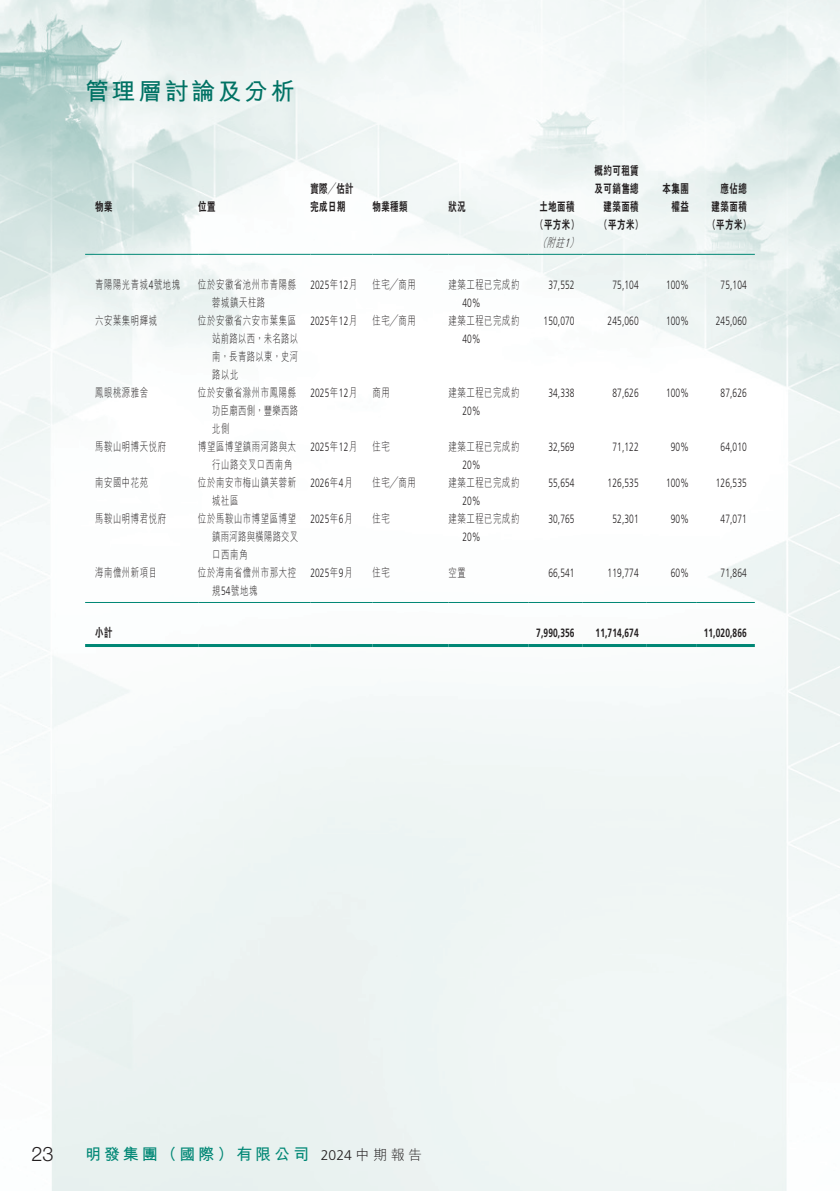
<style>
.page{position:relative;width:840px;height:1191px;background:#fff}
.page>*{position:absolute;margin:0;border:0;box-sizing:border-box;transform-origin:0 0}
.t1{font:700 24px "M Hei HK";letter-spacing:.105em;color:#007264}
.t2{font:300 20px "Helvetica Neue LT Std";color:#231f20}
.t3{font:700 16px "M Hei HK";letter-spacing:.18em;color:#008775}
.t4{font:300 14px "Frutiger LT Std";color:#231f20}
._02_Note_Text{font:300 12px "Frutiger LT Std";letter-spacing:.015em;color:#231f20;scale:.7 1}
._02_Note_Text-2{font:300 12px/18px "M Hei HK";letter-spacing:.065em;color:#231f20;text-align:justify;scale:.7 1}
._02_Note_Text-3{font:800 12px/18px "C Hei 2 HK";letter-spacing:.065em;color:#231f20;text-align:right;scale:.7 1}
._29_Table_Stub__Note{font:300 12px "M Hei HK";letter-spacing:.065em;color:#231f20;scale:.7 1}
._02_Note_Text-4{font:700 12px "Frutiger LT Std";letter-spacing:.015em;color:#231f20;scale:.7 1}
._02_Note_Text-5{font:300 12px/18px "M Hei HK";letter-spacing:.025em;color:#231f20;scale:.7 1}
._02_Note_Text-6{font:300 12px/18px "M Hei HK";letter-spacing:.03em;color:#231f20;scale:.7 1}
._02_Note_Text-7{font:italic 300 12px "M Hei HK";color:#231f20;scale:.7 1}
._29_Table_Stub__Note-2{font:800 12px "C Hei 2 HK";color:#231f20;scale:.7 1}
.s1{font-family:"Frutiger LT Std"}
.s2{font-family:"M Hei HK"}
</style>
<div class="page">
<img style="left:0;top:0;width:839px;height:1191px">
<hr style="left:85px;top:254px;width:113px;height:1px;background:#008775">
<hr style="left:198px;top:254px;width:112px;height:1px;background:#008775">
<hr style="left:310px;top:254px;width:62px;height:1px;background:#008775">
<hr style="left:372px;top:254px;width:76px;height:1px;background:#008775">
<hr style="left:448px;top:254px;width:80px;height:1px;background:#008775">
<hr style="left:528px;top:254px;width:54px;height:1px;background:#008775">
<hr style="left:582px;top:254px;width:64px;height:1px;background:#008775">
<hr style="left:646px;top:254px;width:50px;height:1px;background:#008775">
<hr style="left:696px;top:254px;width:58px;height:1px;background:#008775">
<hr style="left:85px;top:602px;width:113px;height:1px;background:#008775">
<hr style="left:198px;top:602px;width:112px;height:1px;background:#008775">
<hr style="left:310px;top:602px;width:62px;height:1px;background:#008775">
<hr style="left:372px;top:602px;width:76px;height:1px;background:#008775">
<hr style="left:448px;top:602px;width:80px;height:1px;background:#008775">
<hr style="left:528px;top:602px;width:54px;height:1px;background:#008775">
<hr style="left:582px;top:602px;width:64px;height:1px;background:#008775">
<hr style="left:646px;top:602px;width:50px;height:1px;background:#008775">
<hr style="left:696px;top:602px;width:58px;height:1px;background:#008775">
<hr style="left:85px;top:644px;width:113px;height:3px;background:#008775">
<hr style="left:198px;top:644px;width:112px;height:3px;background:#008775">
<hr style="left:310px;top:644px;width:62px;height:3px;background:#008775">
<hr style="left:372px;top:644px;width:76px;height:3px;background:#008775">
<hr style="left:448px;top:644px;width:80px;height:3px;background:#008775">
<hr style="left:528px;top:644px;width:54px;height:3px;background:#008775">
<hr style="left:582px;top:644px;width:64px;height:3px;background:#008775">
<hr style="left:646px;top:644px;width:50px;height:3px;background:#008775">
<hr style="left:696px;top:644px;width:58px;height:3px;background:#008775">
<h1 class="t1" style="left:85px;top:74px;width:211px">管理層討論及分析</h1>
<p class="_29_Table_Stub__Note-2" style="left:95px;top:199px;width:26px">物業</p>
<p class="_02_Note_Text-3" style="left:198px;top:198px;width:26px">位置</p>
<p class="_02_Note_Text-3" style="left:310px;top:180px;width:63px">實際╱估計</p>
<p class="_02_Note_Text-3" style="left:310px;top:198px;width:52px">完成日期</p>
<p class="_02_Note_Text-3" style="left:372px;top:198px;width:52px">物業種類</p>
<p class="_02_Note_Text-3" style="left:448px;top:198px;width:26px">狀況</p>
<p class="_02_Note_Text-3" style="left:539px;top:198px;width:52px">土地面積</p>
<p class="_02_Note_Text-3" style="left:535px;top:216px;width:63px">（平方米）</p>
<p class="_02_Note_Text-7" style="left:564px;top:234px;width:26px">(<span class="s1">1</span></p>
<p class="_02_Note_Text-7" style="left:537px;top:234px;width:20px">（</p>
<p class="_02_Note_Text-7" style="left:546px;top:234px;width:32px">附註</p>
<p class="_02_Note_Text-3" style="left:594px;top:162px;width:65px">概約可租賃及可銷售總建築面積</p>
<p class="_02_Note_Text-3" style="left:599px;top:216px;width:63px">（平方米）</p>
<p class="_02_Note_Text-3" style="left:662px;top:180px;width:39px">本集團權益</p>
<p class="_02_Note_Text-3" style="left:711px;top:180px;width:52px">應佔總建築面積</p>
<p class="_02_Note_Text-3" style="left:707px;top:216px;width:63px">（平方米(</p>
<p class="_29_Table_Stub__Note" style="left:95px;top:276px;width:123px">青陽陽光青城<span class="s1">4</span>號地塊</p>
<p class="_02_Note_Text-2" style="left:198px;top:275px;width:141px">位於安徽省池州市青陽縣</p>
<p class="_02_Note_Text" style="left:310px;top:278px;width:69px">2025<span class="s2">年</span>12<span class="s2">月</span></p>
<p class="_02_Note_Text-2" style="left:372px;top:275px;width:63px">住宅╱商用</p>
<p class="_02_Note_Text-2" style="left:448px;top:275px;width:103px">建築工程已完成約</p>
<p class="_02_Note_Text" style="left:548px;top:278px;width:39px">37,552</p>
<p class="_02_Note_Text" style="left:612px;top:278px;width:39px">75,104</p>
<p class="_02_Note_Text" style="left:665px;top:278px;width:34px">100%</p>
<p class="_02_Note_Text" style="left:720px;top:278px;width:39px">75,104</p>
<p class="_02_Note_Text-2" style="left:212px;top:293px;width:77px">蓉城鎮天柱路</p>
<p class="_02_Note_Text" style="left:462px;top:296px;width:27px">40%</p>
<p class="_29_Table_Stub__Note" style="left:95px;top:312px;width:90px">六安葉集明輝城</p>
<p class="_02_Note_Text-2" style="left:198px;top:311px;width:141px">位於安徽省六安市葉集區</p>
<p class="_02_Note_Text" style="left:310px;top:314px;width:69px">2025<span class="s2">年</span>12<span class="s2">月</span></p>
<p class="_02_Note_Text-2" style="left:372px;top:311px;width:63px">住宅╱商用</p>
<p class="_02_Note_Text-2" style="left:448px;top:311px;width:103px">建築工程已完成約</p>
<p class="_02_Note_Text" style="left:543px;top:314px;width:46px">150,070</p>
<p class="_02_Note_Text" style="left:607px;top:314px;width:46px">245,060</p>
<p class="_02_Note_Text" style="left:665px;top:314px;width:34px">100%</p>
<p class="_02_Note_Text" style="left:715px;top:314px;width:46px">245,060</p>
<p class="_02_Note_Text-2" style="left:212px;top:329px;width:124px">站前路以西，未名路以南，長青路以東，史河路以北</p>
<p class="_02_Note_Text" style="left:462px;top:332px;width:27px">40%</p>
<p class="_29_Table_Stub__Note" style="left:95px;top:384px;width:77px">鳳眼桃源雅舍</p>
<p class="_02_Note_Text-2" style="left:198px;top:383px;width:141px">位於安徽省滁州市鳳陽縣</p>
<p class="_02_Note_Text" style="left:310px;top:386px;width:69px">2025<span class="s2">年</span>12<span class="s2">月</span></p>
<p class="_02_Note_Text-2" style="left:372px;top:383px;width:26px">商用</p>
<p class="_02_Note_Text-2" style="left:448px;top:383px;width:103px">建築工程已完成約</p>
<p class="_02_Note_Text" style="left:548px;top:386px;width:39px">34,338</p>
<p class="_02_Note_Text" style="left:612px;top:386px;width:39px">87,626</p>
<p class="_02_Note_Text" style="left:665px;top:386px;width:34px">100%</p>
<p class="_02_Note_Text" style="left:720px;top:386px;width:39px">87,626</p>
<p class="_02_Note_Text-6" style="left:212px;top:401px;width:124px">功臣廟西側，豐樂西路北側</p>
<p class="_02_Note_Text" style="left:462px;top:404px;width:27px">20%</p>
<p class="_29_Table_Stub__Note" style="left:95px;top:438px;width:103px">馬鞍山明博天悅府</p>
<p class="_02_Note_Text-2" style="left:198px;top:437px;width:141px">博望區博望鎮雨河路與太</p>
<p class="_02_Note_Text" style="left:310px;top:440px;width:69px">2025<span class="s2">年</span>12<span class="s2">月</span></p>
<p class="_02_Note_Text-2" style="left:372px;top:437px;width:26px">住宅</p>
<p class="_02_Note_Text-2" style="left:448px;top:437px;width:103px">建築工程已完成約</p>
<p class="_02_Note_Text" style="left:548px;top:440px;width:39px">32,569</p>
<p class="_02_Note_Text" style="left:612px;top:440px;width:39px">71,122</p>
<p class="_02_Note_Text" style="left:670px;top:440px;width:27px">90%</p>
<p class="_02_Note_Text" style="left:720px;top:440px;width:39px">64,010</p>
<p class="_02_Note_Text-2" style="left:212px;top:455px;width:116px">行山路交叉口西南角</p>
<p class="_02_Note_Text" style="left:462px;top:458px;width:27px">20%</p>
<p class="_29_Table_Stub__Note" style="left:95px;top:474px;width:77px">南安國中花苑</p>
<p class="_02_Note_Text-2" style="left:198px;top:473px;width:141px">位於南安市梅山鎮芙蓉新</p>
<p class="_02_Note_Text" style="left:310px;top:476px;width:62px">2026<span class="s2">年 月</span>4</p>
<p class="_02_Note_Text-2" style="left:372px;top:473px;width:63px">住宅╱商用</p>
<p class="_02_Note_Text-2" style="left:448px;top:473px;width:103px">建築工程已完成約</p>
<p class="_02_Note_Text" style="left:548px;top:476px;width:39px">55,654</p>
<p class="_02_Note_Text" style="left:607px;top:476px;width:46px">126,535</p>
<p class="_02_Note_Text" style="left:665px;top:476px;width:34px">100%</p>
<p class="_02_Note_Text" style="left:715px;top:476px;width:46px">126,535</p>
<p class="_02_Note_Text-2" style="left:212px;top:491px;width:39px">城社區</p>
<p class="_02_Note_Text" style="left:462px;top:494px;width:27px">20%</p>
<p class="_29_Table_Stub__Note" style="left:95px;top:510px;width:103px">馬鞍山明博君悅府</p>
<p class="_02_Note_Text-2" style="left:198px;top:509px;width:141px">位於馬鞍山市博望區博望</p>
<p class="_02_Note_Text" style="left:310px;top:512px;width:62px">2025<span class="s2">年 月</span>6</p>
<p class="_02_Note_Text-2" style="left:372px;top:509px;width:26px">住宅</p>
<p class="_02_Note_Text-2" style="left:448px;top:509px;width:103px">建築工程已完成約</p>
<p class="_02_Note_Text" style="left:548px;top:512px;width:39px">30,765</p>
<p class="_02_Note_Text" style="left:612px;top:512px;width:39px">52,301</p>
<p class="_02_Note_Text" style="left:670px;top:512px;width:27px">90%</p>
<p class="_02_Note_Text" style="left:720px;top:512px;width:39px">47,071</p>
<p class="_02_Note_Text-5" style="left:212px;top:527px;width:124px">鎮雨河路與橫陽路交叉口西南角</p>
<p class="_02_Note_Text" style="left:462px;top:530px;width:27px">20%</p>
<p class="_29_Table_Stub__Note" style="left:95px;top:564px;width:90px">海南儋州新項目</p>
<p class="_02_Note_Text-2" style="left:198px;top:563px;width:141px">位於海南省儋州市那大控</p>
<p class="_02_Note_Text" style="left:310px;top:566px;width:62px">2025<span class="s2">年 月</span>9</p>
<p class="_02_Note_Text-2" style="left:372px;top:563px;width:26px">住宅</p>
<p class="_02_Note_Text-2" style="left:448px;top:563px;width:26px">空置</p>
<p class="_02_Note_Text" style="left:548px;top:566px;width:39px">66,541</p>
<p class="_02_Note_Text" style="left:607px;top:566px;width:46px">119,774</p>
<p class="_02_Note_Text" style="left:670px;top:566px;width:27px">60%</p>
<p class="_02_Note_Text" style="left:720px;top:566px;width:39px">71,864</p>
<p class="_02_Note_Text-2" style="left:212px;top:581px;width:66px">規<span class="s1">54</span>號地塊</p>
<p class="_29_Table_Stub__Note-2" style="left:95px;top:625px;width:26px">小計</p>
<p class="_02_Note_Text-4" style="left:536px;top:626px;width:56px">7,990,356</p>
<p class="_02_Note_Text-4" style="left:595px;top:626px;width:63px">11,714,674</p>
<p class="_02_Note_Text-4" style="left:703px;top:626px;width:63px">11,020,866</p>
<h2 class="t2" style="left:31px;top:1141px;width:24px">23</h2>
<h3 class="t3" style="left:85px;top:1142px;width:225px">明發集團（國際）有限公司</h3>
<p class="t4" style="left:320px;top:1147px;width:103px">2024<span class="s2">中期報告</span></p>
</div>
